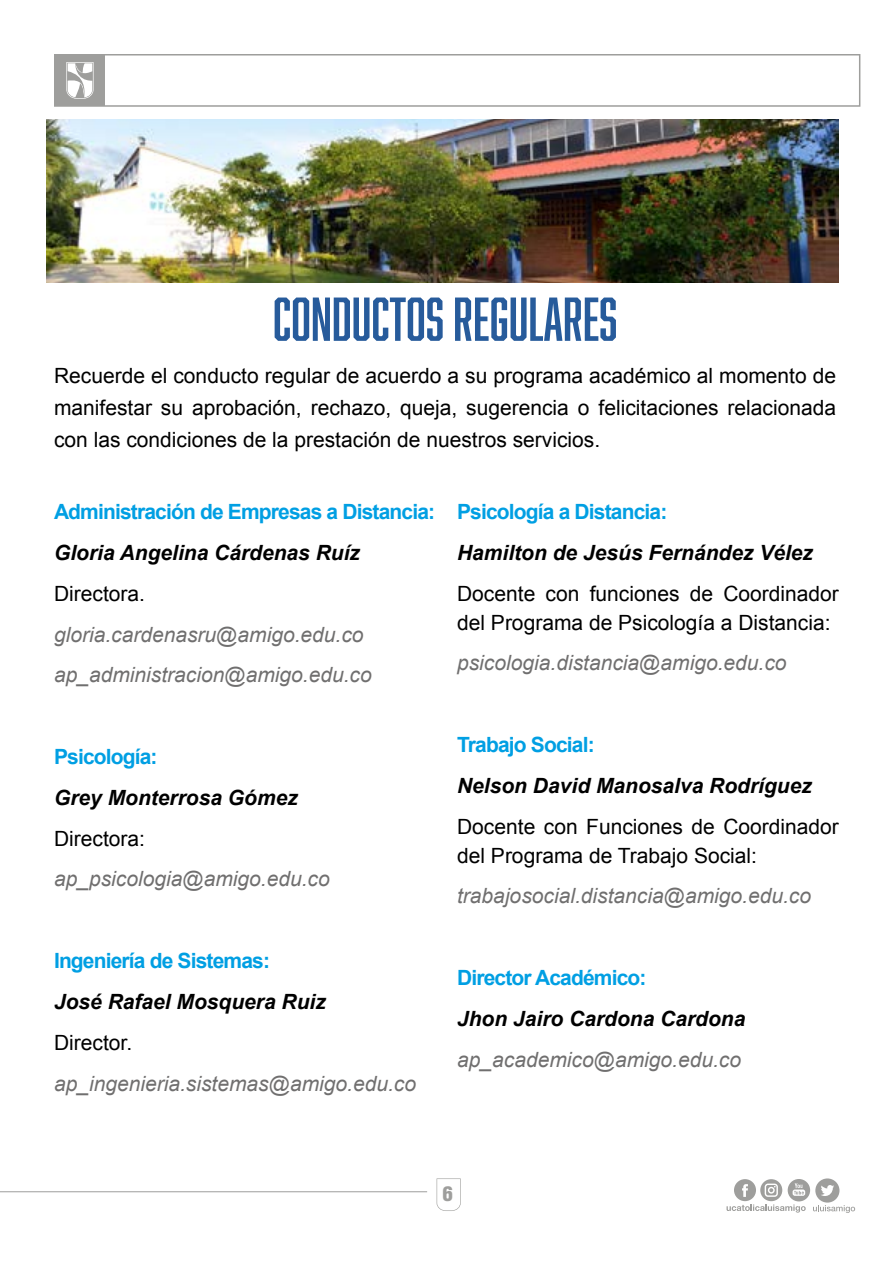
<style>
.page{position:relative;width:893px;height:1263px;background:#fff}
.page>*{position:absolute;margin:0;border:0;box-sizing:border-box;transform-origin:0 0}
.t1{font:57px "Abolition";color:#275b9b}
.t2{font:21px/31.8px "Arial";color:#000}
.t3{font:italic 21px/40.8px "Arial";color:#706f6f}
.t4{font:italic 700 21px "Arial";color:#000}
.t5{font:700 21px "Arial";letter-spacing:-.04em;color:#009fe3}
.t6{font:700 21px "Helvetica Con BQ";color:#9e9e9c}
</style>
<div class="page">
<svg style="left:726px;top:1178px;width:129px;height:35px"></svg>
<svg style="left:437px;top:1178px;width:24px;height:33px"></svg>
<div style="left:54px;top:54px;width:806px;height:53px;border:2px solid #9e9e9c"></div>
<div style="left:55px;top:55px;width:50px;height:51px;background:#9e9e9c"></div>
<svg style="left:66px;top:62px;width:28px;height:37px"></svg>
<hr style="left:0;top:1191px;width:427px;height:1px;background:#9e9e9c">
<img style="left:47px;top:119px;width:792px;height:164px">
<h1 class="t1" style="left:273px;top:286px;width:346px">CONDUCTOS REGULARES</h1>
<p class="t2" style="left:54px;top:360px;width:784px;text-align:justify">Recuerde el conducto regular de acuerdo a su programa académico al momento de manifestar su aprobación, rechazo, queja, sugerencia o felicitaciones relacionada con las condiciones de la prestación de nuestros servicios.</p>
<p class="t5" style="left:54px;top:498px;width:383px">Administración de Empresas a Distancia:</p>
<p class="t4" style="left:54px;top:539px;width:308px">Gloria Angelina Cárdenas Ruíz</p>
<p class="t2" style="left:54px;top:578px;width:93px">Directora.</p>
<p class="t3" style="left:54px;top:614px;width:319px">gloria.cardenasru@amigo.edu.co ap_administracion@amigo.edu.co</p>
<p class="t5" style="left:54px;top:743px;width:105px">Psicología:</p>
<p class="t4" style="left:54px;top:784px;width:245px">Grey Monterrosa Gómez</p>
<p class="t2" style="left:54px;top:823px;width:93px">Directora:</p>
<p class="t3" style="left:54px;top:859px;width:277px">ap_psicologia@amigo.edu.co</p>
<p class="t5" style="left:54px;top:947px;width:218px">Ingeniería de Sistemas:</p>
<p class="t4" style="left:54px;top:988px;width:273px">José Rafael Mosquera Ruiz</p>
<p class="t2" style="left:54px;top:1027px;width:80px">Director.</p>
<p class="t3" style="left:54px;top:1063px;width:364px">ap_ingenieria.sistemas@amigo.edu.co</p>
<p class="t5" style="left:457px;top:498px;width:212px">Psicología a Distancia:</p>
<p class="t4" style="left:457px;top:539px;width:357px">Hamilton de Jesús Fernández Vélez</p>
<p class="t2" style="left:457px;top:579px;width:383px;line-height:28.8px">Docente con funciones de Coordinador del Programa de Psicología a Distancia:</p>
<p class="t3" style="left:457px;top:643px;width:331px">psicologia.distancia@amigo.edu.co</p>
<p class="t5" style="left:457px;top:731px;width:139px">Trabajo Social:</p>
<p class="t4" style="left:457px;top:772px;width:356px">Nelson David Manosalva Rodríguez</p>
<p class="t2" style="left:457px;top:812px;width:383px;line-height:28.8px">Docente con Funciones de Coordinador del Programa de Trabajo Social:</p>
<p class="t3" style="left:457px;top:876px;width:355px">trabajosocial.distancia@amigo.edu.co</p>
<p class="t5" style="left:457px;top:964px;width:191px">Director Académico:</p>
<p class="t4" style="left:457px;top:1005px;width:290px">Jhon Jairo Cardona Cardona</p>
<p class="t3" style="left:457px;top:1039px;width:285px">ap_academico@amigo.edu.co</p>
<p class="t6" style="left:443px;top:1182px;width:12px">6</p>
</div>
